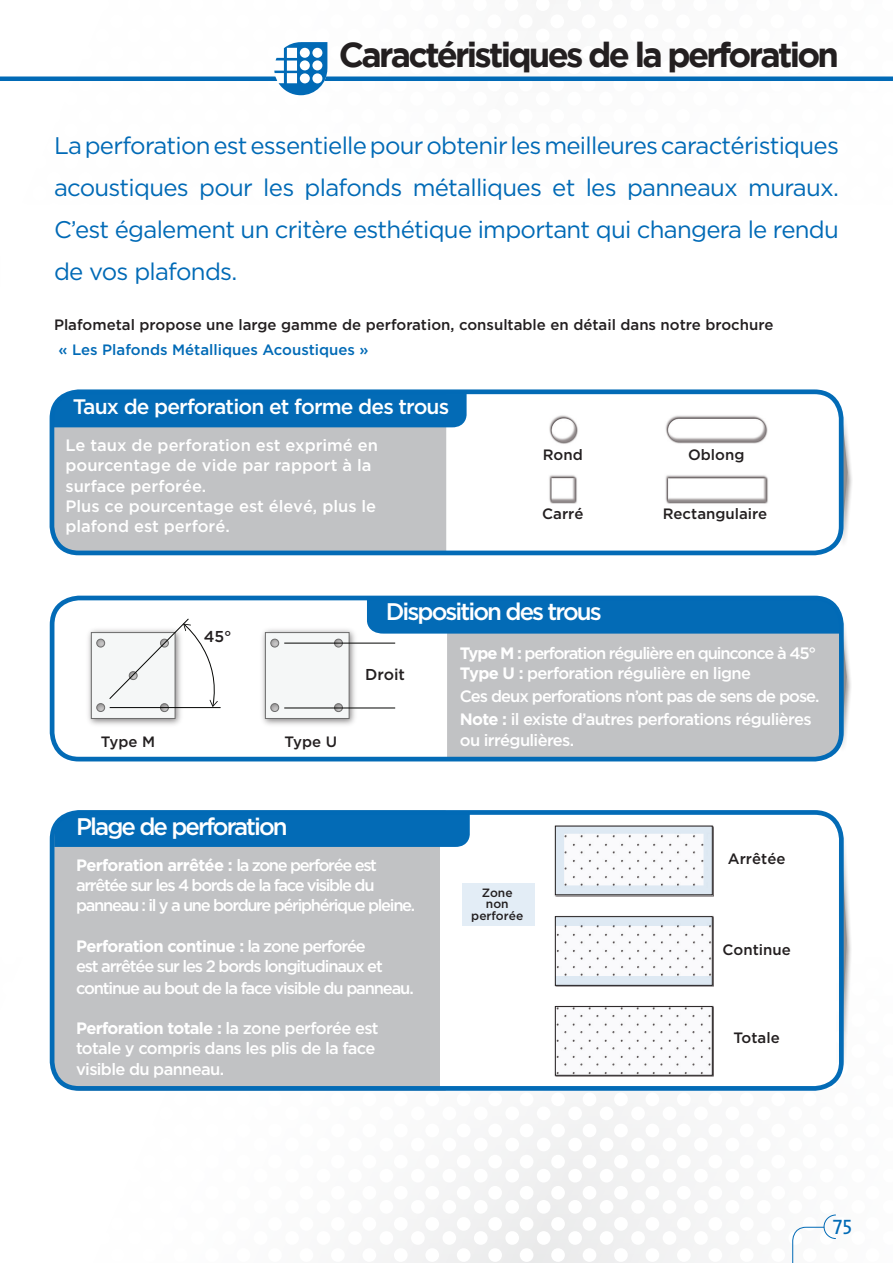
<style>
.page{position:relative;width:893px;height:1263px;background:#fff}
.page>*{position:absolute;margin:0;border:0;box-sizing:border-box;transform-origin:0 0}
.t1{font:700 34.5px "Gotham";letter-spacing:-.08em;color:#231f20}
.t2{font:24px/42px "Gotham";letter-spacing:-.03em;color:#016ab6;text-align:justify}
.t3{font:500 24px "Gotham";letter-spacing:-.08em;color:#fff}
.t4{font:500 21px "Gotham";letter-spacing:-.04em;color:#fff}
.t5{font:21px "The Sans Caps";color:#016ab6}
.t6{font:500 16.5px/20.2px "Gotham";letter-spacing:-.045em;color:#fff}
.t7{font:500 16.5px/21px "Gotham";letter-spacing:-.07em;color:#fff}
.t8{font:500 16.5px/20.2px "Gotham";color:#fff}
.t9{font:500 16.5px/20.2px "Gotham";letter-spacing:-.08em;color:#fff}
.t10{font:500 15.75px "Gotham";color:#231f20}
.t11{font:500 15px "Gotham";color:#231f20}
.t12{font:500 15px "Gotham";color:#016ab6}
.t13{font:500 12px "Gotham";color:#231f20}
.s1{font-weight:700}
</style>
<div class="page">
<svg style="left:49px;top:924px;width:789px;height:339px"></svg>
<svg style="left:792px;top:1214px;width:44px;height:49px"></svg>
<div style="left:0;top:76px;width:893px;height:5px;background:#016ab6"></div>
<svg style="left:274px;top:42px;width:53px;height:53px"></svg>
<svg style="left:842px;top:648px;width:9px;height:99px"></svg>
<div style="left:447px;top:742px;width:394px;height:16px;background:#c1c2c4"></div>
<div style="left:50px;top:596px;width:794px;height:165px;border:5px solid #016ab6;border-radius:27px"></div>
<svg style="left:367px;top:598px;width:480px;height:144px;background:#99b3c7"></svg>
<img style="left:88px;top:632px;width:92px;height:93px">
<img style="left:262px;top:629px;width:98px;height:96px">
<svg style="left:265px;top:632px;width:84px;height:87px"></svg>
<svg style="left:91px;top:618px;width:130px;height:101px"></svg>
<hr style="left:110px;top:707px;width:111px;height:1px;background:#040503">
<hr style="left:284px;top:643px;width:111px;height:1px;background:#040503">
<hr style="left:284px;top:708px;width:111px;height:1px;background:#040503">
<svg style="left:838px;top:443px;width:14px;height:101px"></svg>
<svg style="left:842px;top:410px;width:6px;height:127px"></svg>
<div style="left:53px;top:427px;width:393px;height:126px;background:#c1c2c4"></div>
<div style="left:50px;top:389px;width:793px;height:166px;border:5px solid #016ab6;border-radius:27px"></div>
<hr style="left:660px;top:522px;width:129px;height:2px;background:#231f20">
<div style="left:51px;top:392px;width:416px;height:35px;background:#036bb6"></div>
<img style="left:665px;top:415px;width:103px;height:29px">
<img style="left:549px;top:415px;width:29px;height:29px">
<img style="left:665px;top:475px;width:103px;height:29px">
<img style="left:549px;top:475px;width:28px;height:29px">
<div style="left:52px;top:823px;width:389px;height:268px;background:#c1c2c4"></div>
<svg style="left:837px;top:831px;width:14px;height:238px"></svg>
<svg style="left:843px;top:831px;width:4px;height:227px"></svg>
<div style="left:441px;top:812px;width:395px;height:275px;background:#fff"></div>
<img style="left:554px;top:825px;width:160px;height:71px">
<svg style="left:557px;top:828px;width:153px;height:65px"></svg>
<div style="left:463px;top:883px;width:72px;height:42px;background:#e3edf6"></div>
<img style="left:554px;top:915px;width:160px;height:72px">
<div style="left:555px;top:917px;width:157px;height:8px;background:#dee9f3"></div>
<div style="left:555px;top:976px;width:157px;height:9px;background:#dee9f3"></div>
<div style="left:555px;top:916px;width:157px;height:69px;border:1px solid #231f20"></div>
<img style="left:554px;top:1005px;width:160px;height:71px">
<div style="left:555px;top:1006px;width:157px;height:69px;border:1px solid #231f20"></div>
<div style="left:54px;top:816px;width:416px;height:31px;background:#036bb6"></div>
<div style="left:50px;top:810px;width:794px;height:281px;border:5px solid #016ab6;border-radius:27px"></div>
<p class="t1" style="left:339px;top:34px;width:502px">Caractéristiques de la perforation</p>
<p class="t2" style="left:54px;top:124px;width:786px">La perforation est essentielle pour obtenir les meilleures caractéristiques acoustiques pour les plafonds métalliques et les panneaux muraux.<br>C’est également un critère esthétique important qui changera le rendu de vos plafonds.</p>
<p class="t11" style="left:54px;top:316px;width:721px">Plafometal propose une large gamme de perforation, consultable en détail dans notre brochure</p>
<p class="t12" style="left:58px;top:341px;width:312px">« Les Plafonds Métalliques Acoustiques »</p>
<p class="t4" style="left:73px;top:395px;width:378px">Taux de perforation et forme des trous</p>
<p class="t8" style="left:65px;top:435px;width:314px">Le taux de perforation est exprimé en</p>
<p class="t8" style="left:65px;top:455px;width:308px">pourcentage de vide par rapport à la surface perforée.</p>
<p class="t8" style="left:65px;top:495px;width:312px">Plus ce pourcentage est élevé, plus le plafond est perforé.</p>
<p class="t11" style="left:543px;top:446px;width:41px">Rond</p>
<p class="t11" style="left:688px;top:446px;width:58px">Oblong</p>
<p class="t11" style="left:542px;top:506px;width:43px">Carré</p>
<p class="t11" style="left:663px;top:506px;width:106px">Rectangulaire</p>
<p class="t10" style="left:204px;top:627px;width:29px">45°</p>
<p class="t11" style="left:101px;top:733px;width:56px">Type M</p>
<p class="t11" style="left:284px;top:733px;width:54px">Type U</p>
<p class="t3" style="left:386px;top:598px;width:218px">Disposition des trous</p>
<p class="t10" style="left:365px;top:665px;width:41px">Droit</p>
<p class="t7" style="left:460px;top:642px;width:358px"><span class="s1">Type M :</span> perforation régulière en quinconce à 45°</p>
<p class="t6" style="left:460px;top:663px;width:293px"><span class="s1">Type U :</span> perforation régulière en ligne</p>
<p class="t6" style="left:460px;top:686px;width:361px">Ces deux perforations n’ont pas de sens de pose.</p>
<p class="t6" style="left:460px;top:709px;width:353px"><span class="s1">Note :</span> il existe d’autres perforations régulières ou irrégulières.</p>
<p class="t3" style="left:76px;top:812px;width:213px">Plage de perforation</p>
<p class="t9" style="left:76px;top:854px;width:341px"><span class="s1">Perforation arrêtée :</span> la zone perforée est arrêtée sur les 4 bords de la face visible du panneau : il y a une bordure périphérique pleine.</p>
<p class="t7" style="left:76px;top:935px;width:339px"><span class="s1">Perforation continue :</span> la zone perforée<br>est arrêtée sur les 2 bords longitudinaux et continue au bout de la face visible du panneau.</p>
<p class="t6" style="left:76px;top:1018px;width:304px"><span class="s1">Perforation totale :</span> la zone perforée est totale y compris dans les plis de la face visible du panneau.</p>
<p class="t13" style="left:482px;top:885px;width:32px">Zone</p>
<p class="t13" style="left:486px;top:897px;width:24px">non</p>
<p class="t13" style="left:471px;top:908px;width:53px">perforée</p>
<p class="t11" style="left:728px;top:850px;width:59px">Arrêtée</p>
<p class="t11" style="left:723px;top:941px;width:70px">Continue</p>
<p class="t11" style="left:734px;top:1029px;width:48px">Totale</p>
<p class="t5" style="left:833px;top:1209px;width:21px">75</p>
</div>
